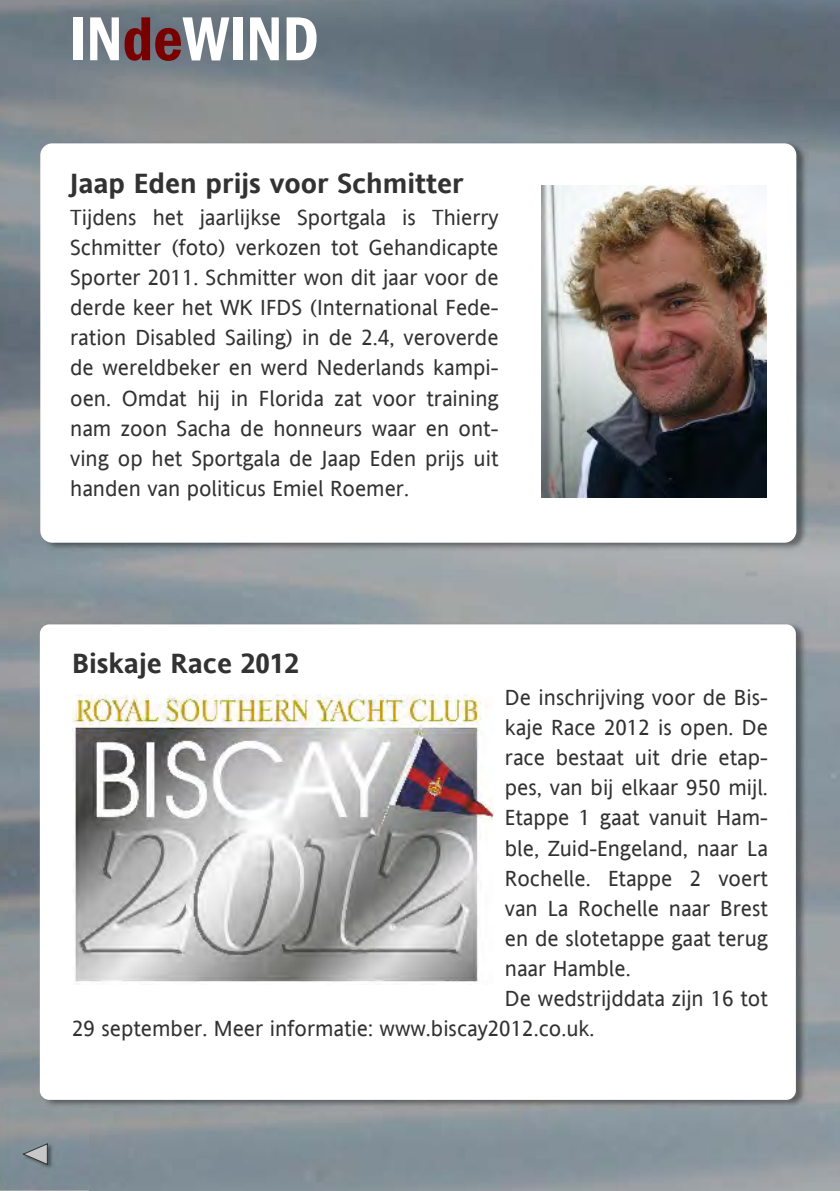
<style>
.page{position:relative;width:840px;height:1191px;background:#fff}
.page>*{position:absolute;margin:0;border:0;box-sizing:border-box;transform-origin:0 0}
.t1{font:600 condensed 64.2px "Franklin Gothic";color:#fff}
.t2{font:700 28px "Andale Sans";color:#323232}
.t3{font:22px/30px "Andale Sans";color:#323232;text-align:justify}
.s1{color:#790000}
</style>
<div class="page">
<img style="left:0;top:0;width:839px;height:1191px">
<img style="left:40px;top:140px;width:767px;height:412px">
<div style="left:40px;top:143px;width:755px;height:400px;background:#fff;border-radius:12px"></div>
<img style="left:0;top:1099px;width:89px;height:92px">
<svg style="left:21px;top:1142px;width:28px;height:23px"></svg>
<img style="left:40px;top:621px;width:767px;height:488px">
<div style="left:40px;top:624px;width:755px;height:475px;background:#fff;border-radius:10px"></div>
<img style="left:541px;top:185px;width:224px;height:313px">
<img style="left:72px;top:695px;width:421px;height:287px">
<h1 class="t1" style="left:69px;top:15px;width:251px">IN<span class="s1">de</span>WIND</h1>
<p class="t2" style="left:70px;top:172px;width:395px">Jaap Eden prijs voor Schmitter</p>
<p class="t3" style="left:70px;top:204px;width:429px">Tijdens het jaarlijkse Sportgala is Thierry Schmitter (foto) verkozen tot Gehandicapte Sporter 2011. Schmitter won dit jaar voor de derde keer het WK IFDS (International Fede&shy;ration Disabled Sailing) in de 2.4, veroverde de wereldbeker en werd Nederlands kampi&shy;oen. Omdat hij in Florida zat voor training nam zoon Sacha de honneurs waar en ont&shy;ving op het Sportgala de Jaap Eden prijs uit handen van politicus Emiel Roemer.</p>
<p class="t2" style="left:72px;top:652px;width:228px">Biskaje Race 2012</p>
<p class="t3" style="left:504px;top:684px;width:264px">De inschrijving voor de Bis-</p>
<p class="t3" style="left:504px;top:714px;width:264px">kaje Race 2012 is open. De</p>
<p class="t3" style="left:504px;top:744px;width:264px">race bestaat uit drie etap-</p>
<p class="t3" style="left:504px;top:774px;width:264px">pes, van bij elkaar 950 mijl.</p>
<p class="t3" style="left:504px;top:804px;width:264px">Etappe 1 gaat vanuit Ham-</p>
<p class="t3" style="left:504px;top:834px;width:264px">ble, Zuid-Engeland, naar La</p>
<p class="t3" style="left:504px;top:865px;width:264px">Rochelle. Etappe 2 voert</p>
<p class="t3" style="left:504px;top:895px;width:264px">van La Rochelle naar Brest</p>
<p class="t3" style="left:504px;top:925px;width:264px">en de slotetappe gaat terug</p>
<p class="t3" style="left:504px;top:955px;width:127px">naar Hamble.</p>
<p class="t3" style="left:504px;top:985px;width:264px">De wedstrijddata zijn 16 tot</p>
<p class="t3" style="left:72px;top:1015px;width:523px">29 september. Meer informatie: www.biscay2012.co.uk.</p>
</div>
